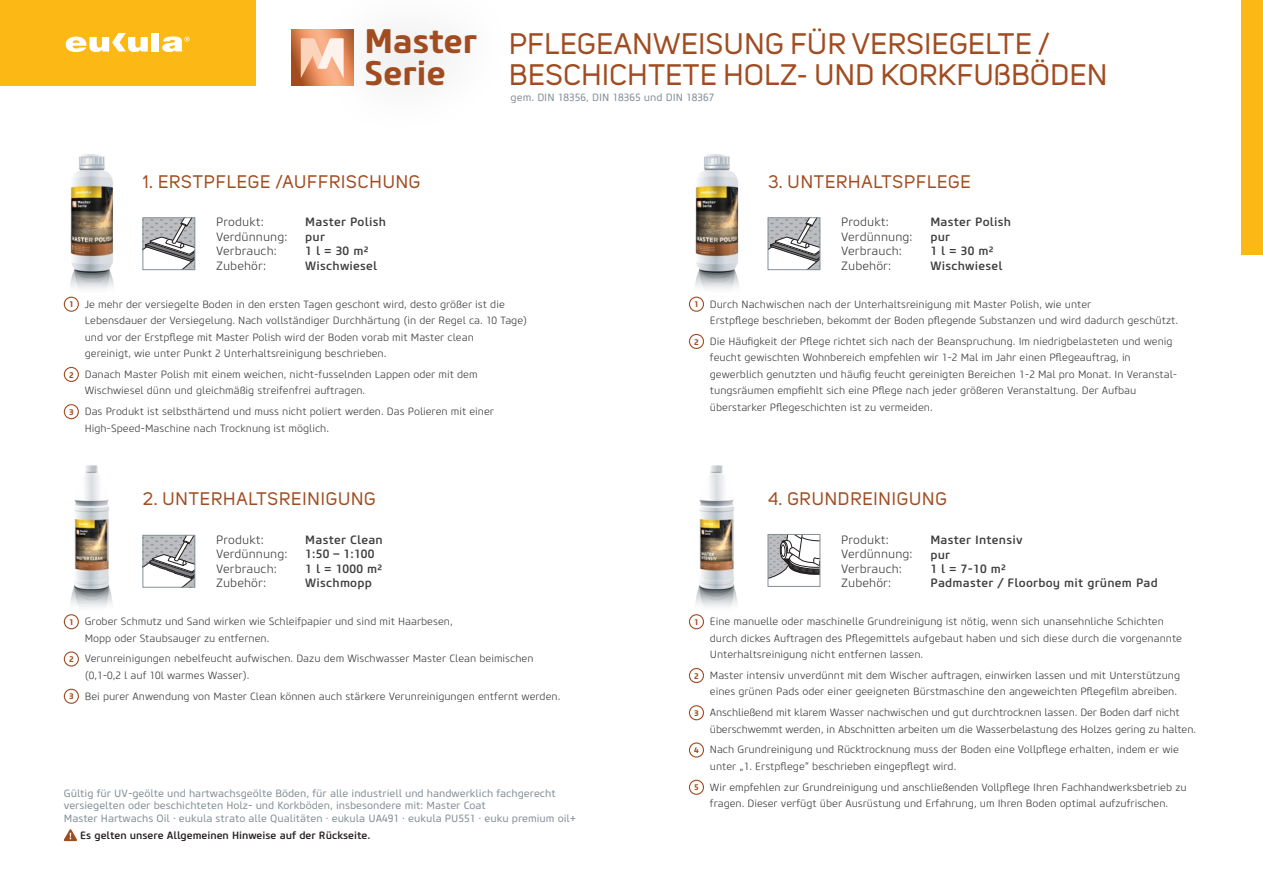
<style>
.page{position:relative;width:1263px;height:893px;background:#fff}
.page>*{position:absolute;margin:0;border:0;box-sizing:border-box;transform-origin:0 0}
.t1{font:700 34.05px/32px "Core Sans M65";color:#a14c20}
.Headline{font:29.4px/31.5px "Uni Sans";letter-spacing:.02em;color:#a14c20}
.Schritte{font:18px "Uni Sans";letter-spacing:.05em;color:#a14c20}
.Info_Produkt{font:500 12px "Core Sans M55";letter-spacing:.02em;color:#3e3e3f}
.Info_Kategorien{font:300 12px/14.4px "Core Sans M35";letter-spacing:.01em;color:#3e3e3f}
.Fließtext{font:300 10.5px/16.5px "Core Sans M35";color:#3e3e3f}
.Fußzeile{font:10.5px/12.6px "Core Sans M45";color:#828f96}
.Hinweise{font:500 10.5px "Core Sans M55";color:#231f20}
.t2{font:700 8.25px "Core Sans M65";color:#a14c20}
</style>
<div class="page">
<svg style="left:63px;top:829px;width:14px;height:12px"></svg>
<div style="left:0;top:0;width:255px;height:85px;background:#fcb814"></div>
<svg style="left:66px;top:33px;width:82px;height:19px"></svg>
<div style="left:152px;top:33px;width:7px;height:19px;background:#fff"></div>
<svg style="left:162px;top:36px;width:27px;height:16px"></svg>
<div style="left:64px;top:297px;width:15px;height:15px;border:1px solid #a14c20;border-radius:50%"></div>
<div style="left:64px;top:367px;width:15px;height:15px;border:1px solid #a14c20;border-radius:50%"></div>
<div style="left:64px;top:404px;width:15px;height:15px;border:1px solid #a14c20;border-radius:50%"></div>
<div style="left:689px;top:297px;width:15px;height:15px;border:1px solid #a14c20;border-radius:50%"></div>
<div style="left:689px;top:334px;width:15px;height:15px;border:1px solid #a14c20;border-radius:50%"></div>
<div style="left:64px;top:614px;width:15px;height:15px;border:1px solid #a14c20;border-radius:50%"></div>
<div style="left:64px;top:651px;width:15px;height:16px;border:1px solid #a14c20;border-radius:50%"></div>
<div style="left:64px;top:689px;width:15px;height:15px;border:1px solid #a14c20;border-radius:50%"></div>
<div style="left:689px;top:614px;width:15px;height:15px;border:1px solid #a14c20;border-radius:50%"></div>
<div style="left:689px;top:668px;width:15px;height:15px;border:1px solid #a14c20;border-radius:50%"></div>
<div style="left:689px;top:705px;width:15px;height:15px;border:1px solid #a14c20;border-radius:50%"></div>
<div style="left:689px;top:742px;width:15px;height:16px;border:1px solid #a14c20;border-radius:50%"></div>
<div style="left:689px;top:780px;width:15px;height:15px;border:1px solid #a14c20;border-radius:50%"></div>
<div style="left:1242px;top:0;width:21px;height:254px;background:#fcb814"></div>
<svg style="left:145px;top:220px;width:48px;height:48px"></svg>
<div style="left:143px;top:218px;width:52px;height:52px;border:1px solid #828f96"></div>
<svg style="left:770px;top:220px;width:48px;height:48px"></svg>
<div style="left:768px;top:218px;width:52px;height:52px;border:1px solid #828f96"></div>
<svg style="left:770px;top:534px;width:51px;height:52px"></svg>
<div style="left:768px;top:534px;width:52px;height:53px;border:1px solid #828f96"></div>
<svg style="left:143px;top:537px;width:52px;height:51px"></svg>
<div style="left:143px;top:535px;width:52px;height:52px;border:1px solid #828f96"></div>
<img style="left:70px;top:154px;width:44px;height:135px">
<img style="left:695px;top:154px;width:44px;height:135px">
<img style="left:71px;top:465px;width:42px;height:142px">
<img style="left:696px;top:465px;width:42px;height:142px">
<svg style="left:291px;top:29px;width:63px;height:56px;background:#d37d50"></svg>
<svg style="left:301px;top:38px;width:43px;height:40px;background:#f7c9ae"></svg>
<p class="t1" style="left:364px;top:26px;width:114px">Master<br>Serie</p>
<p class="Headline" style="left:509px;top:28px;width:600px">PFLEGEANWEISUNG FÜR VERSIEGELTE /<br>BESCHICHTETE HOLZ- UND KORKFUßBÖDEN</p>
<p class="Fußzeile" style="left:511px;top:92px;width:205px">gem. DIN 18356, DIN 18365 und DIN 18367</p>
<p class="Schritte" style="left:143px;top:171px;width:279px">1. ERSTPFLEGE /AUFFRISCHUNG</p>
<p class="Schritte" style="left:768px;top:171px;width:204px">3. UNTERHALTSPFLEGE</p>
<p class="Info_Kategorien" style="left:216px;top:215px;width:49px">Produkt:</p>
<p class="Info_Kategorien" style="left:216px;top:230px;width:73px">Verdünnung:</p>
<p class="Info_Kategorien" style="left:216px;top:244px;width:62px">Verbrauch:</p>
<p class="Info_Kategorien" style="left:216px;top:259px;width:52px">Zubehör:</p>
<p class="Info_Produkt" style="left:305px;top:215px;width:82px">Master Polish</p>
<p class="Info_Produkt" style="left:305px;top:229px;width:21px">pur</p>
<p class="Info_Produkt" style="left:305px;top:244px;width:65px">1 l = 30 m²</p>
<p class="Info_Produkt" style="left:305px;top:258px;width:73px">Wischwiesel</p>
<p class="t2" style="left:69px;top:299px;width:6px">1</p>
<p class="Fließtext" style="left:85px;top:296px;width:444px">Je mehr der versiegelte Boden in den ersten Tagen geschont wird, desto größer ist die Lebensdauer der Versiegelung. Nach vollständiger Durchhärtung (in der Regel ca. 10 Tage) und vor der Erstpflege mit Master Polish wird der Boden vorab mit Master clean<br>gereinigt, wie unter Punkt 2 Unterhaltsreinigung beschrieben.</p>
<p class="t2" style="left:69px;top:369px;width:6px">2</p>
<p class="Fließtext" style="left:85px;top:366px;width:394px">Danach Master Polish mit einem weichen, nicht-fusselnden Lappen oder mit dem<br>Wischwiesel dünn und gleichmäßig streifenfrei auftragen.</p>
<p class="t2" style="left:69px;top:407px;width:6px">3</p>
<p class="Fließtext" style="left:85px;top:403px;width:411px">Das Produkt ist selbsthärtend und muss nicht poliert werden. Das Polieren mit einer<br>High-Speed-Maschine nach Trocknung ist möglich.</p>
<p class="Info_Kategorien" style="left:841px;top:215px;width:49px">Produkt:</p>
<p class="Info_Kategorien" style="left:841px;top:230px;width:73px">Verdünnung:<br>Verbrauch:</p>
<p class="Info_Kategorien" style="left:841px;top:259px;width:52px">Zubehör:</p>
<p class="Info_Produkt" style="left:930px;top:215px;width:82px">Master Polish</p>
<p class="Info_Produkt" style="left:930px;top:229px;width:21px">pur</p>
<p class="Info_Produkt" style="left:930px;top:244px;width:65px">1 l = 30 m²</p>
<p class="Info_Produkt" style="left:930px;top:258px;width:73px">Wischwiesel</p>
<p class="t2" style="left:694px;top:299px;width:6px">1</p>
<p class="Fließtext" style="left:710px;top:296px;width:470px">Durch Nachwischen nach der Unterhaltsreinigung mit Master Polish, wie unter<br>Erstpflege beschrieben, bekommt der Boden pflegende Substanzen und wird dadurch geschützt.</p>
<p class="t2" style="left:694px;top:336px;width:6px">2</p>
<p class="Fließtext" style="left:710px;top:333px;width:469px">Die Häufigkeit der Pflege richtet sich nach der Beanspruchung. Im niedrigbelasteten und wenig feucht gewischten Wohnbereich empfehlen wir 1-2 Mal im Jahr einen Pflegeauftrag, in gewerblich genutzten und häufig feucht gereinigten Bereichen 1-2 Mal pro Monat. In Veranstal&shy;tungsräumen empfiehlt sich eine Pflege nach jeder größeren Veranstaltung. Der Aufbau überstarker Pflegeschichten ist zu vermeiden.</p>
<p class="Schritte" style="left:143px;top:488px;width:234px">2. UNTERHALTSREINIGUNG</p>
<p class="Schritte" style="left:768px;top:488px;width:180px">4. GRUNDREINIGUNG</p>
<p class="Info_Kategorien" style="left:216px;top:533px;width:49px">Produkt:</p>
<p class="Info_Kategorien" style="left:216px;top:547px;width:73px">Verdünnung:</p>
<p class="Info_Kategorien" style="left:216px;top:562px;width:62px">Verbrauch:</p>
<p class="Info_Kategorien" style="left:216px;top:576px;width:52px">Zubehör:</p>
<p class="Info_Produkt" style="left:305px;top:532px;width:79px">Master Clean</p>
<p class="Info_Produkt" style="left:305px;top:547px;width:71px">1:50 – 1:100</p>
<p class="Info_Produkt" style="left:305px;top:561px;width:79px">1 l = 1000 m²</p>
<p class="Info_Produkt" style="left:305px;top:575px;width:68px">Wischmopp</p>
<p class="t2" style="left:69px;top:617px;width:6px">1</p>
<p class="Fließtext" style="left:85px;top:613px;width:369px">Grober Schmutz und Sand wirken wie Schleifpapier und sind mit Haarbesen,<br>Mopp oder Staubsauger zu entfernen.</p>
<p class="t2" style="left:69px;top:654px;width:6px">2</p>
<p class="Fließtext" style="left:85px;top:651px;width:450px">Verunreinigungen nebelfeucht aufwischen. Dazu dem Wischwasser Master Clean beimischen (0,1-0,2 l auf 10l warmes Wasser).</p>
<p class="t2" style="left:69px;top:691px;width:6px">3</p>
<p class="Fließtext" style="left:85px;top:688px;width:477px">Bei purer Anwendung von Master Clean können auch stärkere Verunreinigungen entfernt werden.</p>
<p class="Fußzeile" style="left:64px;top:787px;width:514px">Gültig für UV-geölte und hartwachsgeölte Böden, für alle industriell und handwerklich fachgerecht versiegelten oder beschichteten Holz- und Korkböden, insbesondere mit: Master Coat<br>Master Hartwachs Oil · eukula strato alle Qualitäten · eukula UA491 · eukula PU551 · euku premium oil+</p>
<p class="Hinweise" style="left:80px;top:829px;width:292px">Es gelten unsere Allgemeinen Hinweise auf der Rückseite.</p>
<p class="Info_Kategorien" style="left:841px;top:533px;width:49px">Produkt:</p>
<p class="Info_Kategorien" style="left:841px;top:547px;width:73px">Verdünnung:<br>Verbrauch:</p>
<p class="Info_Kategorien" style="left:841px;top:576px;width:52px">Zubehör:</p>
<p class="Info_Produkt" style="left:930px;top:532px;width:94px">Master Intensiv</p>
<p class="Info_Produkt" style="left:930px;top:547px;width:21px">pur</p>
<p class="Info_Produkt" style="left:930px;top:561px;width:77px">1 l = 7-10 m²</p>
<p class="Info_Produkt" style="left:930px;top:576px;width:229px">Padmaster / Floorboy mit grünem Pad</p>
<p class="t2" style="left:694px;top:617px;width:6px">1</p>
<p class="Fließtext" style="left:710px;top:613px;width:474px">Eine manuelle oder maschinelle Grundreinigung ist nötig, wenn sich unansehnliche Schichten durch dickes Auftragen des Pflegemittels aufgebaut haben und sich diese durch die vorgenannte<br>Unterhaltsreinigung nicht entfernen lassen.</p>
<p class="t2" style="left:694px;top:670px;width:6px">2</p>
<p class="Fließtext" style="left:710px;top:667px;width:472px">Master intensiv unverdünnt mit dem Wischer auftragen, einwirken lassen und mit Unterstützung eines grünen Pads oder einer geeigneten Bürstmaschine den angeweichten Pflegefilm abreiben.</p>
<p class="t2" style="left:694px;top:708px;width:6px">3</p>
<p class="Fließtext" style="left:710px;top:704px;width:488px">Anschließend mit klarem Wasser nachwischen und gut durchtrocknen lassen. Der Boden darf nicht überschwemmt werden, in Abschnitten arbeiten um die Wasserbelastung des Holzes gering zu halten.</p>
<p class="t2" style="left:694px;top:745px;width:6px">4</p>
<p class="Fließtext" style="left:710px;top:742px;width:471px">Nach Grundreinigung und Rücktrocknung muss der Boden eine Vollpflege erhalten, indem er wie unter „1. Erstpflege“ beschrieben eingepflegt wird.</p>
<p class="t2" style="left:694px;top:782px;width:6px">5</p>
<p class="Fließtext" style="left:710px;top:779px;width:478px">Wir empfehlen zur Grundreinigung und anschließenden Vollpflege Ihren Fachhandwerksbetrieb zu fragen. Dieser verfügt über Ausrüstung und Erfahrung, um Ihren Boden optimal aufzufrischen.</p>
</div>
